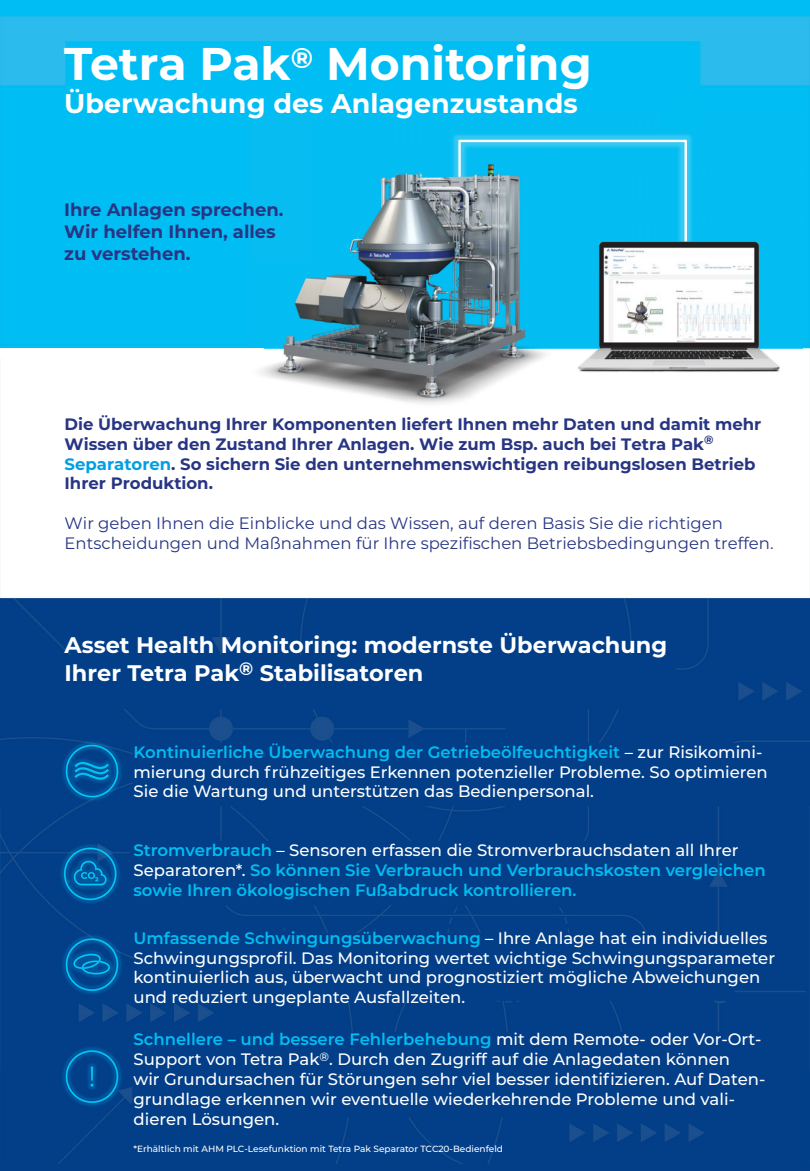
<style>
.page{position:relative;width:810px;height:1171px;background:#fff}
.page>*{position:absolute;margin:0;border:0;box-sizing:border-box;transform-origin:0 0}
.t1{font:700 45.75px "Montserrat";color:#fff}
.t2{font:700 27px "Montserrat";color:#fff}
.t3{font:700 22.5px/28.2px "Montserrat";color:#fff}
.t4{font:700 18px/21.6px "Montserrat";color:#283583}
.t5{font:500 16.5px/19.8px "Montserrat";color:#fff}
.t6{font:700 16.5px/20.5px "Montserrat";color:#283583}
.t7{font:600 16.5px/19.8px "Montserrat";color:#00bdf2}
.t8{font:16.5px/19.8px "Montserrat";color:#283583}
.t9{font:500 9px "Montserrat";color:#fff}
.s1{color:#009fe3}
.s2{font-weight:600;color:#00bdf2}
.s3{font-weight:500;color:#fff}
</style>
<div class="page">
<img style="left:0;top:0;width:810px;height:1163px">
<div style="left:0;top:1163px;width:810px;height:7px;background:#023f88"></div>
<img style="left:250px;top:114px;width:552px;height:300px">
<div style="left:0;top:348px;width:264px;height:9px;background:#fff"></div>
<div style="left:660px;top:95px;width:43px;height:35px;background:#00bdf2"></div>
<h1 class="t1" style="left:64px;top:31px;width:529px">Tetra Pak<sup>®</sup> Monitoring</h1>
<h2 class="t2" style="left:64px;top:84px;width:515px">Überwachung des Anlagenzustands</h2>
<p class="t4" style="left:64px;top:198px;width:221px">Ihre Anlagen sprechen.<br>Wir helfen Ihnen, alles zu verstehen.</p>
<p class="t6" style="left:65px;top:413px;width:698px">Die Überwachung Ihrer Komponenten liefert Ihnen mehr Daten und damit mehr<br>Wissen über den Zustand Ihrer Anlagen. Wie zum Bsp. auch bei Tetra Pak<sup>®</sup></p>
<p class="t6" style="left:65px;top:453px;width:692px;line-height:19.8px"><span class="s1">Separatoren</span>. So sichern Sie den unternehmenswichtigen reibungslosen Betrieb<br>Ihrer Produktion.</p>
<p class="t8" style="left:65px;top:512px;width:711px">Wir geben Ihnen die Einblicke und das Wissen, auf deren Basis Sie die richtigen<br>Entscheidungen und Maßnahmen für Ihre spezifischen Betriebsbedingungen treffen.</p>
<h3 class="t3" style="left:65px;top:629px;width:604px">Asset Health Monitoring: modernste Überwachung<br>Ihrer Tetra Pak<sup>®</sup> Stabilisatoren</h3>
<p class="t5" style="left:134px;top:741px;width:636px"><span class="s2">Kontinuierliche Überwachung der Getriebeölfeuchtigkeit</span> – zur Risikomini&shy;mierung durch frühzeitiges Erkennen potenzieller Probleme. So optimieren<br>Sie die Wartung und unterstützen das Bedienpersonal.</p>
<p class="t7" style="left:134px;top:839px;width:634px">Stromverbrauch <span class="s3">– Sensoren erfassen die Stromverbrauchsdaten all Ihrer<br>Separatoren*.</span> So können Sie Verbrauch und Verbrauchskosten vergleichen sowie Ihren ökologischen Fußabdruck kontrollieren.</p>
<p class="t5" style="left:134px;top:927px;width:643px"><span class="s2">Umfassende Schwingungsüberwachung</span> – Ihre Anlage hat ein individuelles Schwingungsprofil. Das Monitoring wertet wichtige Schwingungsparameter kontinuierlich aus, überwacht und prognostiziert mögliche Abweichungen und reduziert ungeplante Ausfallzeiten.</p>
<p class="t5" style="left:134px;top:1028px;width:633px"><span class="s2">Schnellere – und bessere Fehlerbehebung</span> mit dem Remote- oder Vor-Ort-Support von Tetra Pak<sup>®</sup>. Durch den Zugriff auf die Anlagedaten können<br>wir Grundursachen für Störungen sehr viel besser identifizieren. Auf Daten&shy;grundlage erkennen wir eventuelle wiederkehrende Probleme und vali&shy;dieren Lösungen.</p>
<p class="t9" style="left:134px;top:1142px;width:371px">*Erhältlich mit AHM PLC-Lesefunktion mit Tetra Pak Separator TCC20-Bedienfeld</p>
</div>
